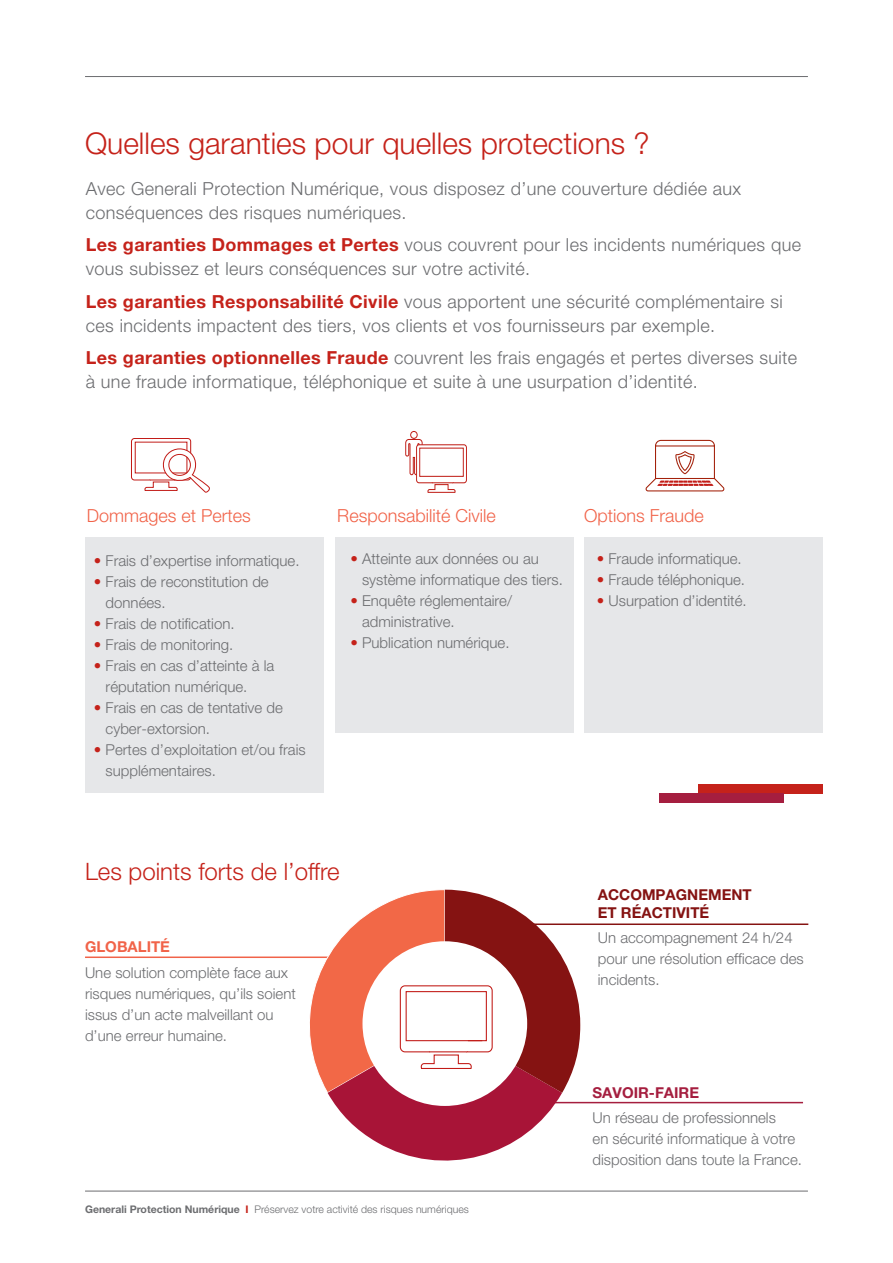
<style>
.page{position:relative;width:893px;height:1263px;background:#fff}
.page>*{position:absolute;margin:0;border:0;box-sizing:border-box;transform-origin:0 0}
.t1{font:300 30px "Helvetica Neue LT Std";color:#c5221a}
.t2{font:300 24px "Helvetica Neue LT Std";color:#c5221a}
.t3{font:300 18px/24px "Helvetica Neue LT Std";letter-spacing:.02em;color:#6c6d70}
.t4{font:300 18px "Helvetica Neue LT Std";color:#f16349}
.t5{font:300 15px/21px "Helvetica Neue LT Std";color:#6c6d70}
.t6{font:700 15px/18px "Helvetica Neue LT Std";color:#851312}
.t7{font:700 15px "Helvetica Neue LT Std";color:#a51e3f}
.t8{font:700 15px "Helvetica Neue LT Std";color:#f16349}
.t9{font:300 10.5px "Helvetica Neue LT Std";color:#6c6d70}
.s1{font-weight:700;color:#c5221a}
.s2{color:#c5221a}
.s3{font-weight:700}
</style>
<div class="page">
<hr style="left:85px;top:1191px;width:723px;height:1px;background:#6c6d70">
<div style="left:85px;top:537px;width:239px;height:256px;background:#e6e7e9"></div>
<hr style="left:85px;top:956px;width:261px;height:2px;background:#f16349">
<hr style="left:527px;top:923px;width:281px;height:2px;background:#851312">
<hr style="left:521px;top:1102px;width:282px;height:1px;background:#a51e3f">
<svg style="left:290px;top:889px;width:290px;height:272px"></svg>
<hr style="left:85px;top:76px;width:723px;height:1px;background:#6c6d70">
<div style="left:698px;top:784px;width:124px;height:10px;background:#c5221a"></div>
<div style="left:660px;top:793px;width:124px;height:10px;background:#a51e3f"></div>
<div style="left:335px;top:537px;width:238px;height:196px;background:#e6e7e9"></div>
<div style="left:584px;top:537px;width:238px;height:196px;background:#e6e7e9"></div>
<svg style="left:131px;top:438px;width:79px;height:55px"></svg>
<svg style="left:405px;top:431px;width:62px;height:62px"></svg>
<div style="left:420px;top:448px;width:43px;height:28px;background:#fff"></div>
<div style="left:419px;top:448px;width:45px;height:29px;border:1px solid #c01f18"></div>
<svg style="left:645px;top:439px;width:80px;height:53px"></svg>
<h1 class="t1" style="left:85px;top:125px;width:566px">Quelles garanties pour quelles protections ?</h1>
<p class="t3" style="left:86px;top:176px;width:657px">Avec Generali Protection Numérique, vous disposez d’une couverture dédiée aux conséquences des risques numériques.</p>
<p class="t3" style="left:86px;top:232px;width:717px"><span class="s1">Les garanties Dommages et Pertes</span> vous couvrent pour les incidents numériques que vous subissez et leurs conséquences sur votre activité.</p>
<p class="t3" style="left:86px;top:289px;width:698px"><span class="s1">Les garanties Responsabilité Civile</span> vous apportent une sécurité complémentaire si ces incidents impactent des tiers, vos clients et vos fournisseurs par exemple.</p>
<p class="t3" style="left:86px;top:345px;width:713px"><span class="s1">Les garanties optionnelles Fraude</span> couvrent les frais engagés et pertes diverses suite à une fraude informatique, téléphonique et suite à une usurpation d’identité.</p>
<p class="t4" style="left:87px;top:504px;width:166px">Dommages et Pertes</p>
<p class="t4" style="left:337px;top:504px;width:160px">Responsabilité Civile</p>
<p class="t4" style="left:584px;top:504px;width:121px">Options Fraude</p>
<p class="t5" style="left:94px;top:549px;width:207px"><span class="s2">•</span> Frais d’expertise informatique.</p>
<p class="t5" style="left:106px;top:570px;width:165px;text-indent:-12px"><span class="s2">•</span> Frais de reconstitution de données.</p>
<p class="t5" style="left:94px;top:612px;width:142px"><span class="s2">•</span> Frais de notification.</p>
<p class="t5" style="left:94px;top:633px;width:141px"><span class="s2">•</span> Frais de monitoring.</p>
<p class="t5" style="left:106px;top:654px;width:170px;text-indent:-12px"><span class="s2">•</span> Frais en cas d’atteinte à la réputation numérique.</p>
<p class="t5" style="left:106px;top:696px;width:179px;text-indent:-12px"><span class="s2">•</span> Frais en cas de tentative de cyber-extorsion.</p>
<p class="t5" style="left:106px;top:738px;width:202px;text-indent:-12px"><span class="s2">•</span> Pertes d’exploitation et/ou frais supplémentaires.</p>
<p class="t5" style="left:362px;top:548px;width:202px;text-indent:-12px"><span class="s2">•</span> Atteinte aux données ou au système informatique des tiers.</p>
<p class="t5" style="left:362px;top:590px;width:152px;text-indent:-12px"><span class="s2">•</span> Enquête réglementaire/ administrative.</p>
<p class="t5" style="left:350px;top:632px;width:161px"><span class="s2">•</span> Publication numérique.</p>
<p class="t5" style="left:597px;top:548px;width:146px"><span class="s2">•</span> Fraude informatique.</p>
<p class="t5" style="left:597px;top:569px;width:150px"><span class="s2">•</span> Fraude téléphonique.</p>
<p class="t5" style="left:597px;top:590px;width:151px"><span class="s2">•</span> Usurpation d’identité.</p>
<h2 class="t2" style="left:85px;top:856px;width:256px">Les points forts de l’offre</h2>
<p class="t8" style="left:85px;top:938px;width:86px">GLOBALITÉ</p>
<p class="t5" style="left:85px;top:961px;width:212px">Une solution complète face aux risques numériques, qu’ils soient issus d’un acte malveillant ou d’une erreur humaine.</p>
<p class="t9" style="left:85px;top:1203px;width:385px"><span class="s3">Generali Protection Numérique</span> <span class="s1">I</span> Préservez votre activité des risques numériques</p>
<p class="t6" style="left:598px;top:885px;width:155px">ACCOMPAGNEMENT<br>ET RÉACTIVITÉ</p>
<p class="t5" style="left:598px;top:927px;width:207px">Un accompagnement 24 h/24 pour une résolution efficace des incidents.</p>
<p class="t7" style="left:592px;top:1083px;width:108px">SAVOIR-FAIRE</p>
<p class="t5" style="left:592px;top:1107px;width:211px">Un réseau de professionnels<br>en sécurité informatique à votre disposition dans toute la France.</p>
</div>
